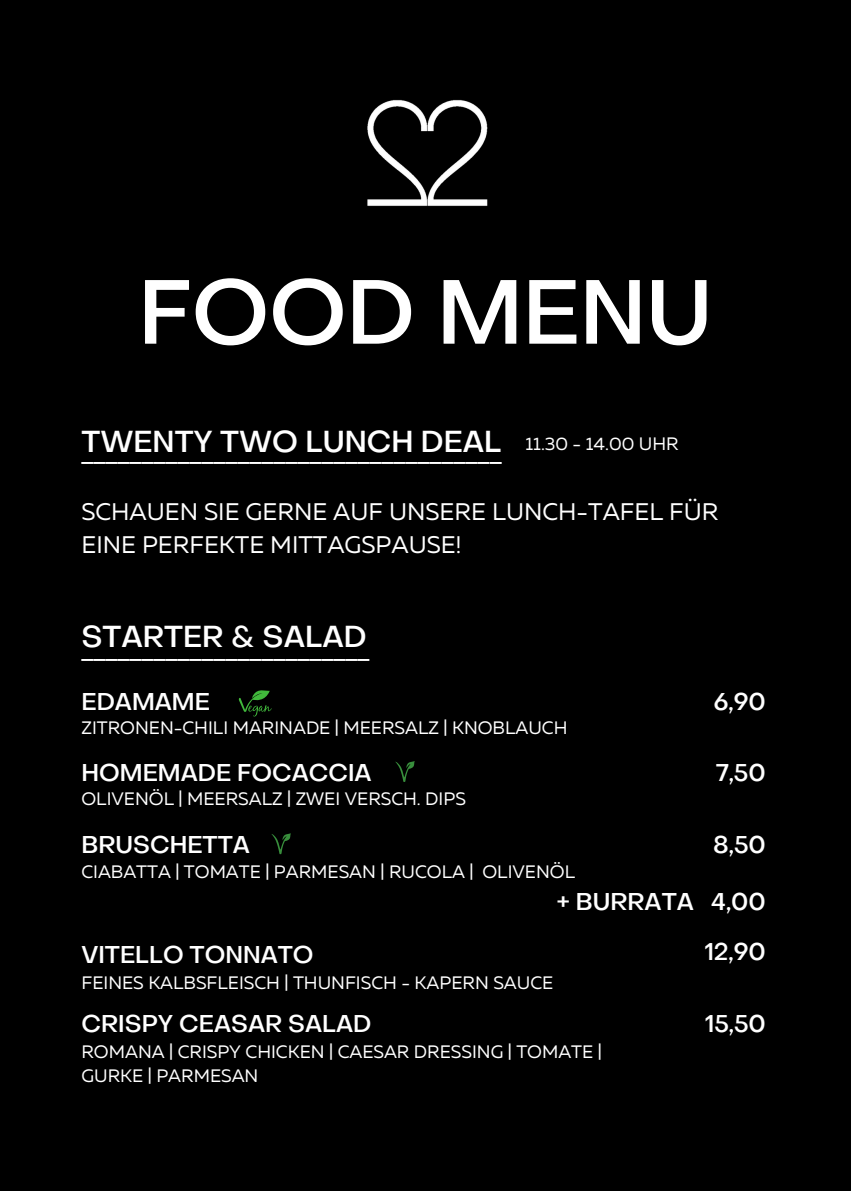
<style>
.page{position:relative;width:851px;height:1191px;background:#fff}
.page>*{position:absolute;margin:0;border:0;box-sizing:border-box;transform-origin:0 0}
.t1{font:500 89.8px "Object Sans";color:#fff}
.t2{font:500 30px "Object Sans";color:#fff}
.t3{font:500 24px "Object Sans";color:#fff}
.t4{font:24px/33px "Muller";color:#fff}
.t5{font:18px "Muller";color:#fff}
</style>
<div class="page">
<div style="left:0;top:0;width:850px;height:1190px;background:#000"></div>
<svg style="left:271px;top:833px;width:19px;height:21px"></svg>
<svg style="left:238px;top:690px;width:33px;height:27px"></svg>
<svg style="left:395px;top:761px;width:19px;height:21px"></svg>
<img style="left:367px;top:100px;width:121px;height:106px">
<p class="t1" style="left:138px;top:277px;width:575px">FOOD MENU</p>
<p class="t2" style="left:81px;top:430px;width:421px">TWENTY TWO LUNCH DEAL</p>
<p class="t3" style="left:81px;top:444px;width:421px">___________________________________</p>
<p class="t4" style="left:81px;top:498px;width:638px">SCHAUEN SIE GERNE AUF UNSERE LUNCH-TAFEL FÜR<br>EINE PERFEKTE MITTAGSPAUSE!</p>
<p class="t5" style="left:525px;top:436px;width:155px">11.30 - 14.00 UHR</p>
<p class="t2" style="left:81px;top:625px;width:286px">STARTER &amp; SALAD</p>
<p class="t3" style="left:81px;top:641px;width:289px">________________________</p>
<p class="t3" style="left:81px;top:692px;width:130px">EDAMAME</p>
<p class="t5" style="left:81px;top:720px;width:487px">ZITRONEN-CHILI MARINADE | MEERSALZ | KNOBLAUCH</p>
<p class="t3" style="left:81px;top:763px;width:291px">HOMEMADE FOCACCIA</p>
<p class="t5" style="left:81px;top:791px;width:385px">OLIVENÖL | MEERSALZ | ZWEI VERSCH. DIPS</p>
<p class="t3" style="left:81px;top:836px;width:170px">BRUSCHETTA</p>
<p class="t5" style="left:81px;top:864px;width:495px">CIABATTA | TOMATE | PARMESAN | RUCOLA | OLIVENÖL</p>
<p class="t3" style="left:713px;top:692px;width:53px">6,90</p>
<p class="t3" style="left:715px;top:763px;width:51px">7,50</p>
<p class="t3" style="left:712px;top:836px;width:54px">8,50</p>
<p class="t3" style="left:556px;top:893px;width:138px">+ BURRATA</p>
<p class="t3" style="left:710px;top:893px;width:56px">4,00</p>
<p class="t3" style="left:81px;top:946px;width:233px">VITELLO TONNATO</p>
<p class="t5" style="left:81px;top:975px;width:473px">FEINES KALBSFLEISCH | THUNFISCH - KAPERN SAUCE</p>
<p class="t3" style="left:81px;top:1014px;width:291px">CRISPY CEASAR SALAD</p>
<p class="t5" style="left:81px;top:1044px;width:521px">ROMANA | CRISPY CHICKEN | CAESAR DRESSING | TOMATE |</p>
<p class="t5" style="left:81px;top:1068px;width:178px">GURKE | PARMESAN</p>
<p class="t3" style="left:704px;top:942px;width:62px">12,90</p>
<p class="t3" style="left:704px;top:1014px;width:62px">15,50</p>
</div>
